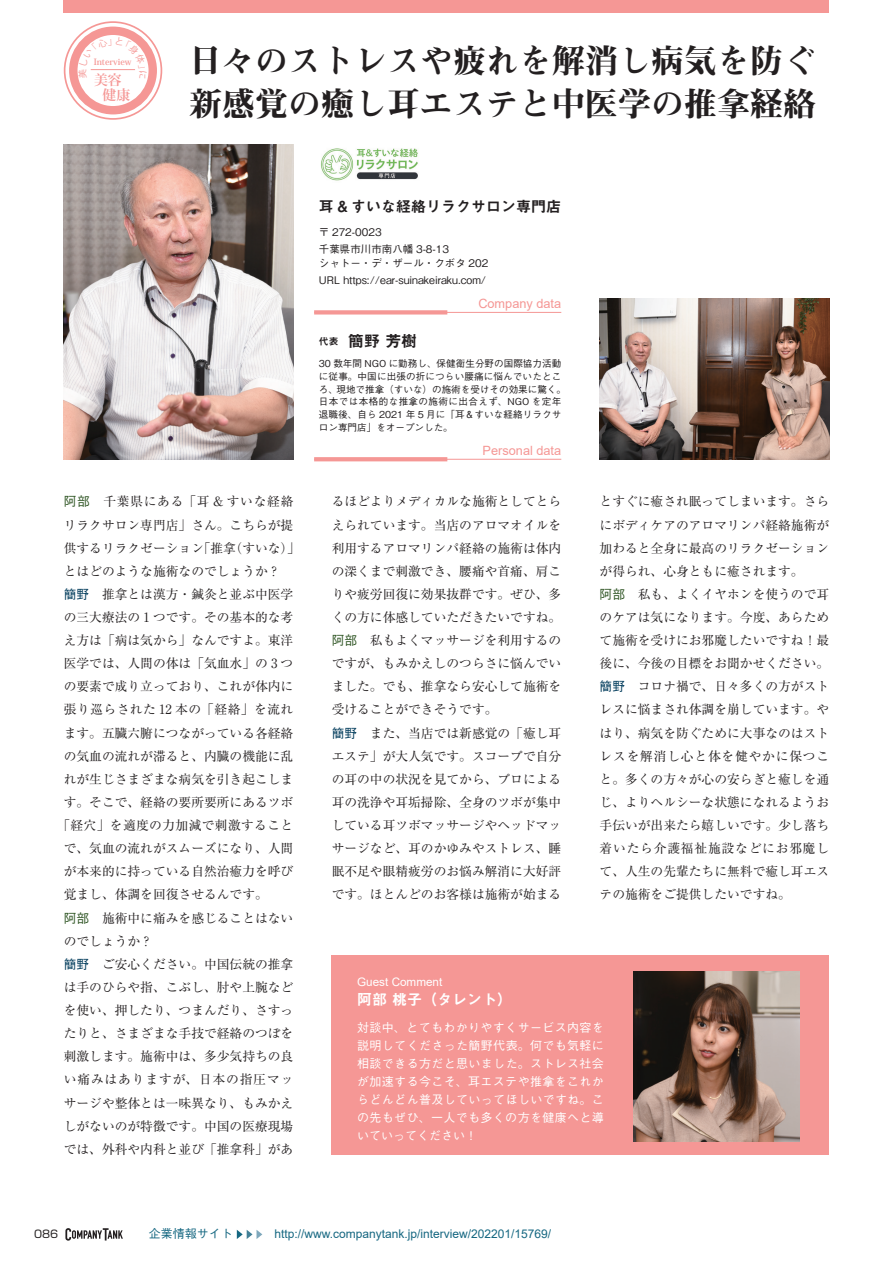
<style>
.page{position:relative;width:893px;height:1263px;background:#fff}
.page>*{position:absolute;margin:0;border:0;box-sizing:border-box;transform-origin:0 0}
.t1{font:33px "Midashi Min Pro MA31";color:#231f20}
.t2{font:15.9px "Midashi Go Pro MB31";color:#231f20}
.t3{font:15px "Midashi Go Pro MB31";color:#231f20}
.t4{font:15px "Midashi Go Pro MB31";color:#fff}
.t5{font:700 13.8px "Koz Min Pro";color:#f59795}
.t6{font:12.75px/23.1px "Ryumin Pro";color:#231f20;text-align:justify}
.t7{font:12.75px "Arial";color:#f59795}
.t8{font:12.75px "Ryumin Pro";letter-spacing:.035em;color:#231f20}
.t9{font:12.75px "Ryumin Pro";letter-spacing:.03em;color:#231f20}
.t10{font:500 12px/18px "Gothic BBB Pro";letter-spacing:.03em;color:#fff;text-align:justify}
.t11{font:12px "Arial";color:#156781}
.t12{font:500 12px "Gothic BBB Pro";color:#156781}
.t13{font:11.7px "Arial";color:#fff}
.t14{font:10.65px "Shin Go Pro";color:#231f20}
.t15{font:500 10.5px "Gothic BBB Pro";color:#231f20}
.t16{font:500 9.6px/12.8px "Gothic BBB Pro";letter-spacing:.005em;color:#231f20}
.t17{font:700 8.55px "Koz Min Pro";color:#f59795}
.s1{font-size:9.75px}
.s2{font-family:"Gothic BBB Pro";font-weight:500;color:#305625}
.s3{font-family:"Gothic BBB Pro";font-weight:500;color:#003b5b}
</style>
<div class="page">
<div style="left:64px;top:0;width:765px;height:13px;background:#f59795"></div>
<div style="left:332px;top:955px;width:497px;height:200px;background:#f59795"></div>
<img style="left:64px;top:145px;width:229px;height:315px">
<hr style="left:314px;top:312px;width:247px;height:1px;background:#f59795">
<hr style="left:314px;top:459px;width:247px;height:1px;background:#f59795">
<img style="left:600px;top:298px;width:229px;height:162px">
<img style="left:634px;top:971px;width:165px;height:170px">
<svg style="left:314px;top:310px;width:133px;height:4px"></svg>
<svg style="left:314px;top:457px;width:133px;height:4px"></svg>
<svg style="left:236px;top:1230px;width:26px;height:9px"></svg>
<svg style="left:65px;top:22px;width:96px;height:97px"></svg>
<div style="left:64px;top:21px;width:98px;height:99px;border:2px solid #f59795;border-radius:50%"></div>
<svg style="left:73px;top:31px;width:80px;height:79px"></svg>
<div style="left:69px;top:27px;width:88px;height:87px;border:8px solid #f59795;border-radius:50%"></div>
<img style="left:321px;top:148px;width:97px;height:33px">
<svg style="left:65px;top:1228px;width:58px;height:12px"></svg>
<svg style="left:78px;top:37px;width:69px;height:41px"></svg>
<p class="t17" style="left:94px;top:56px;width:39px">Interview</p>
<p class="t5" style="left:94px;top:70px;width:29px">美容</p>
<p class="t5" style="left:103px;top:85px;width:29px">健康</p>
<p class="t1" style="left:189px;top:36px;width:629px">日々のストレスや疲れを解消し病気を防ぐ</p>
<p class="t1" style="left:189px;top:78px;width:629px">新感覚の癒し耳エステと中医学の推拿経絡</p>
<p class="t3" style="left:319px;top:195px;width:244px">耳 &amp; すいな経絡リラクサロン専門店</p>
<p class="t15" style="left:319px;top:224px;width:64px">〒 272-0023</p>
<p class="t15" style="left:319px;top:241px;width:132px">千葉県市川市南八幡 3-8-13</p>
<p class="t15" style="left:319px;top:255px;width:171px">シャトー・デ・ザール・クボタ 202</p>
<p class="t15" style="left:319px;top:272px;width:169px">URL https://ear-suinakeiraku.com/</p>
<p class="t7" style="left:478px;top:295px;width:84px">Company data</p>
<p class="t2" style="left:319px;top:329px;width:100px"><span class="s1">代表　</span>簡野 芳樹</p>
<p class="t16" style="left:319px;top:356px;width:249px">30 数年間 NGO に勤務し、保健衛生分野の国際協力活動に従事。中国に出張の折につらい腰痛に悩んでいたところ、現地で推拿（すいな）の施術を受けその効果に驚く。日本では本格的な推拿の施術に出合えず、NGO を定年退職後、自ら 2021 年 5 月に「耳＆すいな経絡リラクサロン専門店」をオープンした。</p>
<p class="t7" style="left:483px;top:442px;width:80px">Personal data</p>
<p class="t6" style="left:64px;top:489px;width:237px;text-align:left"><span class="s2">阿部</span>　千葉県にある「耳 &amp; すいな経絡リラクサロン専門店」さん。こちらが提供するリラクゼーション「推拿（すいな）」とはどのような施術なのでしょうか？</p>
<p class="t6" style="left:64px;top:582px;width:231px"><span class="s3">簡野</span>　推拿とは漢方・鍼灸と並ぶ中医学</p>
<p class="t6" style="left:64px;top:605px;width:231px">の三大療法の 1 つです。その基本的な考</p>
<p class="t6" style="left:64px;top:628px;width:231px">え方は「病は気から」なんですよ。東洋</p>
<p class="t6" style="left:64px;top:651px;width:231px">医学では、人間の体は「気血水」の 3 つ</p>
<p class="t6" style="left:64px;top:674px;width:231px">の要素で成り立っており、これが体内に</p>
<p class="t8" style="left:64px;top:700px;width:231px">張り巡らされた 12 本の「経絡」を流れ</p>
<p class="t6" style="left:64px;top:720px;width:231px">ます。五臓六腑につながっている各経絡</p>
<p class="t6" style="left:64px;top:743px;width:231px">の気血の流れが滞ると、内臓の機能に乱</p>
<p class="t6" style="left:64px;top:767px;width:231px">れが生じさまざまな病気を引き起こしま</p>
<p class="t6" style="left:64px;top:790px;width:231px">す。そこで、経絡の要所要所にあるツボ</p>
<p class="t9" style="left:57px;top:815px;width:237px">「経穴」を適度の力加減で刺激すること</p>
<p class="t6" style="left:64px;top:836px;width:231px">で、気血の流れがスムーズになり、人間</p>
<p class="t6" style="left:64px;top:859px;width:231px">が本来的に持っている自然治癒力を呼び</p>
<p class="t6" style="left:64px;top:882px;width:206px">覚まし、体調を回復させるんです。</p>
<p class="t6" style="left:64px;top:905px;width:231px"><span class="s2">阿部</span>　施術中に痛みを感じることはないのでしょうか？</p>
<p class="t6" style="left:64px;top:952px;width:231px"><span class="s3">簡野</span>　ご安心ください。中国伝統の推拿は手のひらや指、こぶし、肘や上腕などを使い、押したり、つまんだり、さすったりと、さまざまな手技で経絡のつぼを刺激します。施術中は、多少気持ちの良い痛みはありますが、日本の指圧マッサージや整体とは一味異なり、もみかえしがないのが特徴です。中国の医療現場では、外科や内科と並び「推拿科」があ</p>
<p class="t6" style="left:332px;top:489px;width:231px">るほどよりメディカルな施術としてとらえられています。当店のアロマオイルを利用するアロマリンパ経絡の施術は体内の深くまで刺激でき、腰痛や首痛、肩こりや疲労回復に効果抜群です。ぜひ、多くの方に体感していただきたいですね。</p>
<p class="t6" style="left:332px;top:628px;width:231px"><span class="s2">阿部</span>　私もよくマッサージを利用するのですが、もみかえしのつらさに悩んでいました。でも、推拿なら安心して施術を受けることができそうです。</p>
<p class="t6" style="left:332px;top:720px;width:231px"><span class="s3">簡野</span>　また、当店では新感覚の「癒し耳エステ」が大人気です。スコープで自分の耳の中の状況を見てから、プロによる耳の洗浄や耳垢掃除、全身のツボが集中している耳ツボマッサージやヘッドマッサージなど、耳のかゆみやストレス、睡眠不足や眼精疲労のお悩み解消に大好評です。ほとんどのお客様は施術が始まる</p>
<p class="t13" style="left:357px;top:974px;width:87px">Guest Comment</p>
<p class="t4" style="left:357px;top:987px;width:156px">阿部 桃子（タレント）</p>
<p class="t6" style="left:600px;top:489px;width:231px">とすぐに癒され眠ってしまいます。さらにボディケアのアロマリンパ経絡施術が加わると全身に最高のリラクゼーションが得られ、心身ともに癒されます。</p>
<p class="t6" style="left:600px;top:582px;width:231px"><span class="s2">阿部</span>　私も、よくイヤホンを使うので耳のケアは気になります。今度、あらためて施術を受けにお邪魔したいですね！最後に、今後の目標をお聞かせください。</p>
<p class="t6" style="left:600px;top:674px;width:231px"><span class="s3">簡野</span>　コロナ禍で、日々多くの方がストレスに悩まされ体調を崩しています。やはり、病気を防ぐために大事なのはストレスを解消し心と体を健やかに保つこと。多くの方々が心の安らぎと癒しを通じ、よりヘルシーな状態になれるようお手伝いが出来たら嬉しいです。少し落ち着いたら介護福祉施設などにお邪魔して、人生の先輩たちに無料で癒し耳エステの施術をご提供したいですね。</p>
<p class="t10" style="left:357px;top:1016px;width:248px">対談中、とてもわかりやすくサービス内容を説明してくださった簡野代表。何でも気軽に相談できる方だと思いました。ストレス社会が加速する今こそ、耳エステや推拿をこれからどんどん普及していってほしいですね。この先もぜひ、一人でも多くの方を健康へと導いていってください！</p>
<p class="t14" style="left:34px;top:1225px;width:26px">086</p>
<p class="t12" style="left:149px;top:1224px;width:85px">企業情報サイト</p>
<p class="t11" style="left:274px;top:1225px;width:278px">http://www.companytank.jp/interview/202201/15769/</p>
</div>
